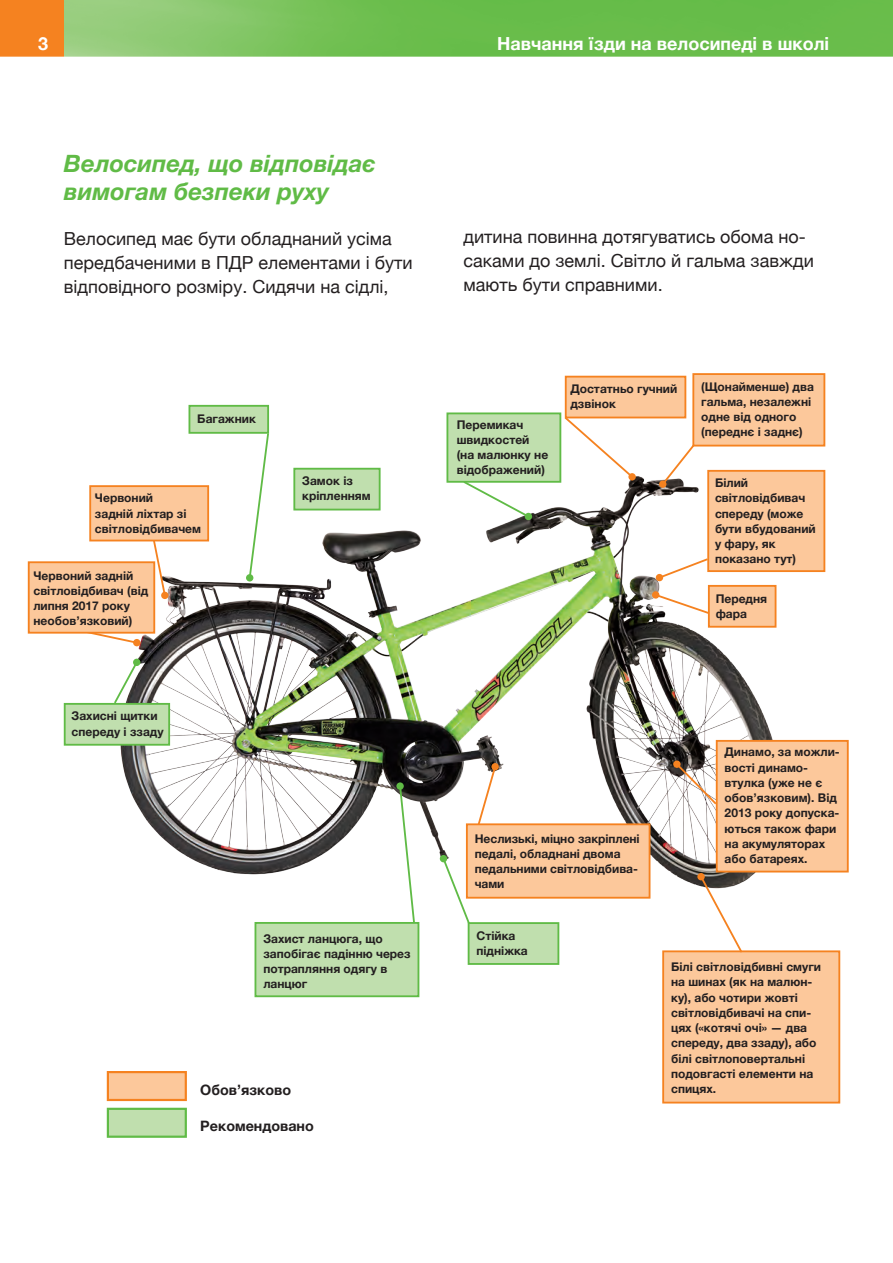
<style>
.page{position:relative;width:893px;height:1263px;background:#fff}
.page>*{position:absolute;margin:0;border:0;box-sizing:border-box;transform-origin:0 0}
.Copy{font:italic 700 24px/27.5px "Helvetica Neue";color:#60bb46}
.Copy-2{font:18px/24px "Helvetica Neue";color:#231f20}
.Copy-3{font:700 18px "Helvetica Neue";color:#fff}
.t1{font:700 14.4px "Helvetica Neue";color:#231f20}
.t2{font:700 12px/15.3px "Helvetica Neue";color:#231f20}
</style>
<div class="page">
<img style="left:104px;top:425px;width:708px;height:474px">
<img style="left:64px;top:0;width:828px;height:57px">
<div style="left:0;top:0;width:64px;height:57px;background:#f58220"></div>
<div style="left:446px;top:412px;width:115px;height:71px;background:#c0dfae;border:2px solid #60bb46"></div>
<div style="left:565px;top:376px;width:121px;height:42px;background:#fcc89b;border:2px solid #f58220"></div>
<div style="left:707px;top:470px;width:118px;height:102px;background:#fcc89b;border:2px solid #f58220"></div>
<div style="left:708px;top:585px;width:68px;height:43px;background:#fcc89b;border:2px solid #f58220"></div>
<div style="left:716px;top:740px;width:133px;height:132px;background:#fcc89b;border:2px solid #f58220"></div>
<div style="left:89px;top:485px;width:120px;height:56px;background:#fcc89b;border:2px solid #f58220"></div>
<div style="left:662px;top:950px;width:178px;height:153px;background:#fcc89b;border:2px solid #f58220"></div>
<div style="left:255px;top:922px;width:164px;height:75px;background:#c0dfae;border:2px solid #60bb46"></div>
<div style="left:189px;top:405px;width:80px;height:29px;background:#c0dfae;border:2px solid #60bb46"></div>
<div style="left:64px;top:703px;width:106px;height:43px;background:#c0dfae;border:2px solid #60bb46"></div>
<div style="left:468px;top:922px;width:91px;height:43px;background:#c0dfae;border:2px solid #60bb46"></div>
<div style="left:293px;top:468px;width:88px;height:42px;background:#c0dfae;border:2px solid #60bb46"></div>
<svg style="left:461px;top:480px;width:70px;height:39px"></svg>
<div style="left:525px;top:513px;width:7px;height:7px;background:#60bb46;border-radius:50%"></div>
<svg style="left:563px;top:415px;width:72px;height:64px"></svg>
<div style="left:628px;top:473px;width:8px;height:7px;background:#f58220;border-radius:50%"></div>
<svg style="left:660px;top:429px;width:47px;height:58px"></svg>
<div style="left:659px;top:480px;width:7px;height:8px;background:#f58220;border-radius:50%"></div>
<svg style="left:657px;top:557px;width:53px;height:23px"></svg>
<div style="left:656px;top:574px;width:7px;height:7px;background:#f58220;border-radius:50%"></div>
<svg style="left:653px;top:593px;width:58px;height:22px"></svg>
<div style="left:652px;top:591px;width:7px;height:8px;background:#f58220;border-radius:50%"></div>
<svg style="left:674px;top:761px;width:44px;height:45px"></svg>
<div style="left:673px;top:760px;width:8px;height:8px;background:#f58220;border-radius:50%"></div>
<svg style="left:699px;top:874px;width:45px;height:79px"></svg>
<div style="left:697px;top:873px;width:8px;height:7px;background:#f58220;border-radius:50%"></div>
<svg style="left:476px;top:764px;width:21px;height:59px"></svg>
<div style="left:491px;top:763px;width:8px;height:7px;background:#f58220;border-radius:50%"></div>
<svg style="left:441px;top:856px;width:30px;height:70px"></svg>
<div style="left:440px;top:855px;width:7px;height:7px;background:#60bb46;border-radius:50%"></div>
<svg style="left:398px;top:784px;width:18px;height:140px"></svg>
<div style="left:396px;top:782px;width:8px;height:8px;background:#60bb46;border-radius:50%"></div>
<svg style="left:112px;top:660px;width:27px;height:45px"></svg>
<div style="left:133px;top:659px;width:7px;height:7px;background:#60bb46;border-radius:50%"></div>
<svg style="left:152px;top:538px;width:15px;height:59px"></svg>
<div style="left:161px;top:592px;width:8px;height:7px;background:#f58220;border-radius:50%"></div>
<svg style="left:27px;top:617px;width:112px;height:28px"></svg>
<div style="left:133px;top:639px;width:7px;height:7px;background:#f58220;border-radius:50%"></div>
<svg style="left:248px;top:432px;width:22px;height:148px"></svg>
<div style="left:246px;top:574px;width:7px;height:7px;background:#60bb46;border-radius:50%"></div>
<div style="left:107px;top:1071px;width:80px;height:30px;background:#fcc89b;border:2px solid #f58220"></div>
<div style="left:107px;top:1108px;width:80px;height:30px;background:#c0dfae;border:2px solid #60bb46"></div>
<div style="left:692px;top:373px;width:133px;height:73px;background:#fcc89b;border:2px solid #f58220"></div>
<div style="left:28px;top:561px;width:127px;height:73px;background:#fcc89b;border:2px solid #f58220"></div>
<div style="left:466px;top:823px;width:184px;height:76px;background:#fcc89b;border:2px solid #f58220"></div>
<p class="Copy-3" style="left:38px;top:30px;width:12px">3</p>
<p class="Copy" style="left:64px;top:151px;width:313px">Велосипед, що відповідає вимогам безпеки руху</p>
<p class="Copy-2" style="left:64px;top:228px;width:330px">Велосипед має бути обладнаний усіма</p>
<p class="Copy-2" style="left:64px;top:251px;width:350px">передбаченими в ПДР елементами і бути відповідного розміру. Сидячи на сідлі,</p>
<p class="t2" style="left:197px;top:411px;width:60px">Багажник</p>
<p class="t2" style="left:95px;top:491px;width:108px">Червоний<br>задній ліхтар зі світловідбивачем</p>
<p class="t2" style="left:302px;top:473px;width:70px">Замок із кріпленням</p>
<p class="t2" style="left:33px;top:568px;width:116px">Червоний задній світловідбивач (від липня 2017 року необов’язковий)</p>
<p class="t2" style="left:72px;top:709px;width:94px">Захисні щитки спереду і ззаду</p>
<p class="t2" style="left:263px;top:931px;width:149px">Захист ланцюга, що запобігає падінню через потрапляння одягу в ланцюг</p>
<p class="t1" style="left:200px;top:1078px;width:93px">Обов’язково</p>
<p class="t1" style="left:200px;top:1115px;width:115px">Рекомендовано</p>
<p class="Copy-3" style="left:497px;top:30px;width:334px">Навчання їзди на велосипеді в школі</p>
<p class="Copy-2" style="left:463px;top:226px;width:352px">дитина повинна дотягуватись обома но&shy;саками до землі. Світло й гальма завжди мають бути справними.</p>
<p class="t2" style="left:457px;top:417px;width:93px">Перемикач швидкостей (на малюнку не відображений)</p>
<p class="t2" style="left:570px;top:381px;width:108px">Достатньо гучний дзвінок</p>
<p class="t2" style="left:701px;top:379px;width:114px">(Щонайменше) два гальма, незалежні одне від одного (переднє і заднє)</p>
<p class="t2" style="left:715px;top:475px;width:102px">Білий світловідбивач спереду (може бути вбудований у фару, як показано тут)</p>
<p class="t2" style="left:716px;top:591px;width:53px">Передня фара</p>
<p class="t2" style="left:475px;top:831px;width:166px">Неслизькі, міцно закріплені педалі, обладнані двома педальними світловідбива&shy;чами</p>
<p class="t2" style="left:476px;top:928px;width:53px">Стійка підніжка</p>
<p class="t2" style="left:725px;top:745px;width:117px">Динамо, за можли&shy;вості динамо&shy;втулка (уже не є обов’язковим). Від<br>2013 року допуска&shy;ються також фари на акумуляторах або батареях.</p>
<p class="t2" style="left:671px;top:959px;width:151px">Білі світловідбивні смуги на шинах (як на малюн&shy;ку), або чотири жовті світловідбивачі на спи&shy;цях («котячі очі» — два спереду, два ззаду), або білі світлоповертальні подовгасті елементи на спицях.</p>
</div>
